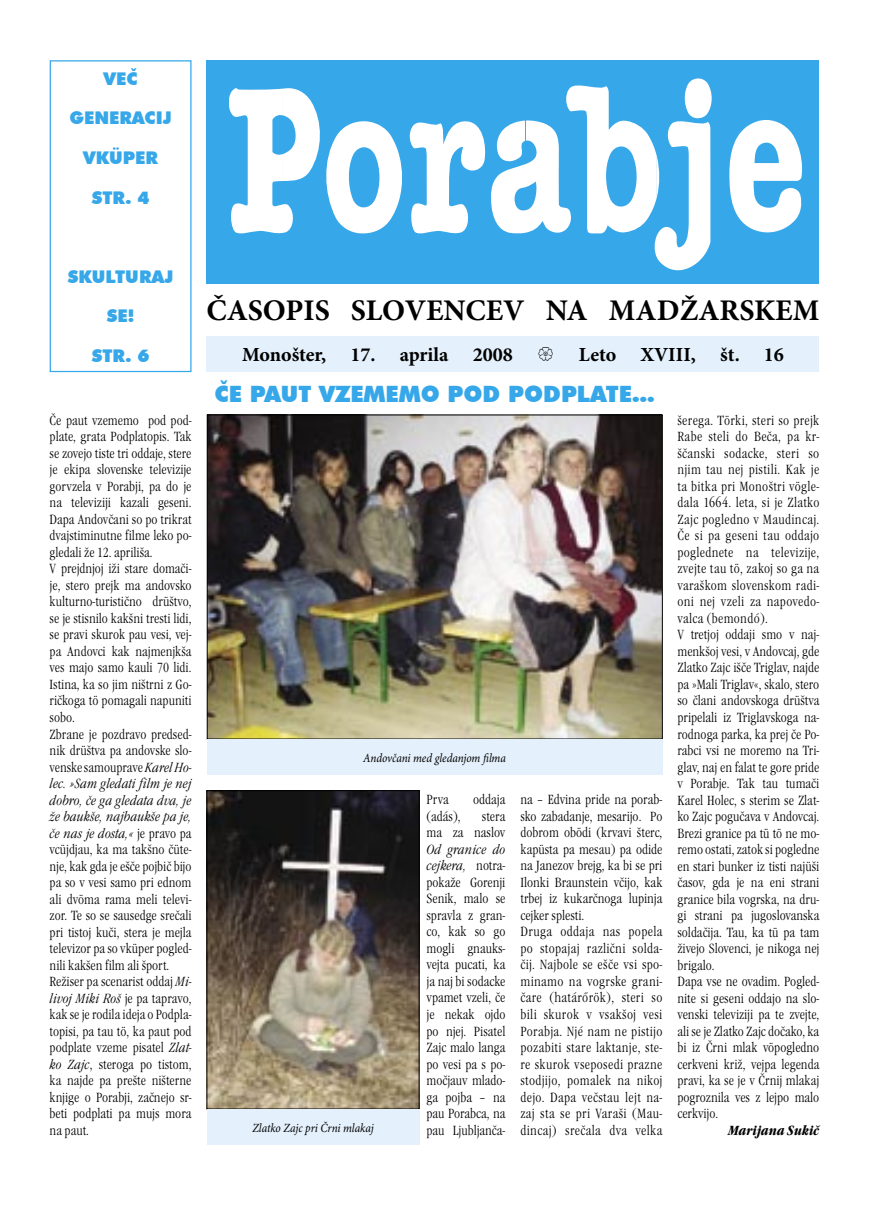
<style>
.page{position:relative;width:869px;height:1205px;background:#fff}
.page>*{position:absolute;margin:0;border:0;box-sizing:border-box;transform-origin:0 0}
.t1{font:700 30px "Minion Pro";color:#000}
.t2{font:900 22.5px "Futura BT";color:#36a7e9}
.t3{font:700 20px "Minion Pro";color:#000}
.t4{font:900 17.5px "Futura BT";color:#36a7e9}
.t5{font:13.75px/16.5px "Garamond Itc TEE Ligh Cond";color:#000}
.t6{font:13.75px/16.5px "Garamond Itc TEE Ligh Cond";letter-spacing:.025em;color:#000}
.t7{font:13.75px/16.5px "Garamond Itc TEE Ligh Cond Ital";color:#000;text-align:justify}
.t8{font:italic 700 condensed 13.75px "Garamond Itc TEE";color:#000}
.t9{font:italic 12.5px "Minion Pro";letter-spacing:-.005em;color:#000;scale:.9 1}
.s1{font-family:"Garamond Itc TEE Ligh Cond Ital"}
.s2{font-family:"Garamond Itc TEE Ligh Cond"}
</style>
<div class="page">
<div style="left:206px;top:337px;width:613px;height:35px;background:#e4f0fb"></div>
<div style="left:50px;top:60px;width:141px;height:312px;border:1px solid #36a7e9"></div>
<div style="left:206px;top:60px;width:613px;height:223px;background:#36a7e9"></div>
<svg style="left:229px;top:79px;width:572px;height:191px"></svg>
<img style="left:208px;top:792px;width:209px;height:315px">
<div style="left:206px;top:790px;width:213px;height:319px;border:1px solid #000"></div>
<div style="left:206px;top:1109px;width:213px;height:35px;background:#e4f0fb"></div>
<img style="left:209px;top:417px;width:451px;height:320px">
<div style="left:207px;top:415px;width:455px;height:324px;border:1px solid #000"></div>
<div style="left:207px;top:739px;width:455px;height:36px;background:#e4f0fb"></div>
<p class="t4" style="left:103px;top:68px;width:35px">VEČ</p>
<p class="t4" style="left:69px;top:108px;width:104px">GENERACIJ</p>
<p class="t4" style="left:83px;top:147px;width:76px">VKÜPER</p>
<p class="t4" style="left:92px;top:187px;width:59px">STR. 4</p>
<p class="t4" style="left:68px;top:266px;width:107px">SKULTURAJ</p>
<p class="t4" style="left:107px;top:306px;width:29px">SE!</p>
<p class="t4" style="left:92px;top:345px;width:59px">STR. 6</p>
<p class="t5" style="left:50px;top:412px;width:143px">Če paut vzememo pod pod&shy;plate, grata Podplatopis. Tak se zovejo tiste tri oddaje, stere je ekipa slovenske televizije gorvzela v Porabji, pa do je na televiziji kazali geseni.<br>Dapa Andovčani so po trikrat dvajstiminutne filme leko po&shy;gledali že 12. apriliša.<br>V prejdnjoj iži stare domači&shy;je, stero prejk ma andovsko kulturno-turistično drüštvo, se je stisnilo kakšni tresti lidi, se pravi skurok pau vesi, vej&shy;pa Andovci kak najmenjkša ves majo samo kauli 70 lidi.<br>Istina, ka so jim ništrni z Go&shy;ričkoga tö pomagali napuniti sobo.<br>Zbrane je pozdravo predsed&shy;nik drüštva pa andovske slo&shy;venske samouprave <span class="s1">Karel Ho-</span></p>
<p class="t7" style="left:50px;top:775px;width:143px">lec. »Sam gledati film je nej dobro, če ga gledata dva, je že baukše, najbaukše pa je, če nas je dosta,« <span class="s2">je pravo pa</span></p>
<p class="t5" style="left:50px;top:841px;width:143px">vcüjdjau, ka ma takšno čüte&shy;nje, kak gda je ešče pojbič bijo pa so v vesi samo pri ednom ali dvöma rama meli televi&shy;zor. Te so se sausedge srečali pri tistoj kuči, stera je mejla televizor pa so vküper pogled&shy;nili kakšen film ali šport.<br>Režiser pa scenarist oddaj <span class="s1">Mi-</span></p>
<p class="t7" style="left:50px;top:990px;width:143px">livoj Miki Roš <span class="s2">je pa tapravo,</span></p>
<p class="t5" style="left:50px;top:1006px;width:143px;text-align:justify">kak se je rodila ideja o Podpla&shy;topisi, pa tau tö, ka paut pod podplate vzeme pisatel <span class="s1">Zlat&shy;ko Zajc</span>, steroga po tistom, ka najde pa prešte ništerne knjige o Porabji, začnejo sr&shy;beti podplati pa mujs mora na paut.</p>
<h1 class="t1" style="left:206px;top:292px;width:614px">ČASOPIS SLOVENCEV NA MADŽARSKEM</h1>
<h3 class="t3" style="left:242px;top:343px;width:272px">Monošter, 17. aprila 2008</h3>
<h3 class="t3" style="left:578px;top:343px;width:206px">Leto XVIII, št. 16</h3>
<h2 class="t2" style="left:214px;top:380px;width:441px">ČE PAUT VZEMEMO POD PODPLATE…</h2>
<p class="t9" style="left:363px;top:750px;width:160px">Andovčani med gledanjom filma</p>
<p class="t9" style="left:252px;top:1120px;width:136px">Zlatko Zajc pri Črni mlakaj</p>
<p class="t5" style="left:426px;top:792px;width:24px">Prva</p>
<p class="t5" style="left:473px;top:792px;width:34px">oddaja</p>
<p class="t5" style="left:426px;top:808px;width:36px">(adás),</p>
<p class="t5" style="left:426px;top:808px;width:80px;text-align:right">stera<br>ma za naslov</p>
<p class="t7" style="left:426px;top:841px;width:80px">Od granice do cejkera, <span class="s2">notra-</span></p>
<p class="t5" style="left:426px;top:874px;width:80px;text-align:justify">pokaže Gorenji Senik, malo se spravla z gran&shy;co, kak so go mogli gnauks&shy;vejta pucati, ka ja naj bi sodacke vpamet vzeli, če je nekak ojdo po njej. Pisatel Zajc malo langa po vesi pa s po&shy;močjauv mlado&shy;ga pojba – na pau Porabca, na pau Ljubljanča-</p>
<p class="t6" style="left:520px;top:792px;width:143px">na – Edvina pride na porab&shy;sko zabadanje, mesarijo. Po dobrom obödi (krvavi šterc, kapüsta pa mesau) pa odide na Janezov brejg, ka bi se pri<br>Ilonki Braunstein včijo, kak trbej iz kukarčnoga lupinja cejker splesti.<br>Druga oddaja nas popela po stopajaj različni solda&shy;čij. Najbole se ešče vsi spo&shy;minamo na vogrske grani&shy;čare (határőrök), steri so bili skurok v vsakšoj vesi<br>Porabja. Njé nam ne pistijo pozabiti stare laktanje, ste&shy;re skurok vseposedi prazne stodjijo, pomalek na nikoj dejo. Dapa večstau lejt na&shy;zaj sta se pri Varaši (Mau&shy;dincaj) srečala dva velka</p>
<p class="t5" style="left:677px;top:412px;width:143px">šerega. Törki, steri so prejk<br>Rabe steli do Beča, pa kr&shy;ščanski sodacke, steri so njim tau nej pistili. Kak je ta bitka pri Monoštri vögle&shy;dala 1664. leta, si je Zlatko<br>Zajc pogledno v Maudincaj.<br>Če si pa geseni tau oddajo poglednete na televizije, zvejte tau tö, zakoj so ga na varaškom slovenskom radi&shy;oni nej vzeli za napovedo&shy;valca (bemondó).<br>V tretjoj oddaji smo v naj&shy;menkšoj vesi, v Andovcaj, gde<br>Zlatko Zajc išče Triglav, najde pa »Mali Triglav«, skalo, stero so člani andovskoga drüštva pripelali iz Triglavskoga na&shy;rodnoga parka, ka prej če Po&shy;rabci vsi ne moremo na Tri&shy;glav, naj en falat te gore pride v Porabje. Tak tau tumači<br>Karel Holec, s sterim se Zlat&shy;ko Zajc pogučava v Andovcaj.<br>Brezi granice pa tü tö ne mo&shy;remo ostati, zatok si pogledne en stari bunker iz tisti najüši časov, gda je na eni strani granice bila vogrska, na dru&shy;gi strani pa jugoslovanska soldačija. Tau, ka tü pa tam živejo Slovenci, je nikoga nej brigalo.<br>Dapa vse ne ovadim. Pogled&shy;nite si geseni oddajo na slo&shy;venski televiziji pa te zvejte, ali se je Zlatko Zajc dočako, ka bi iz Črni mlak vöpogledno cerkveni križ, vejpa legenda pravi, ka se je v Črnij mlakaj pogroznila ves z lejpo malo cerkvijo.</p>
<p class="t8" style="left:727px;top:1122px;width:93px">Marijana Sukič</p>
</div>
